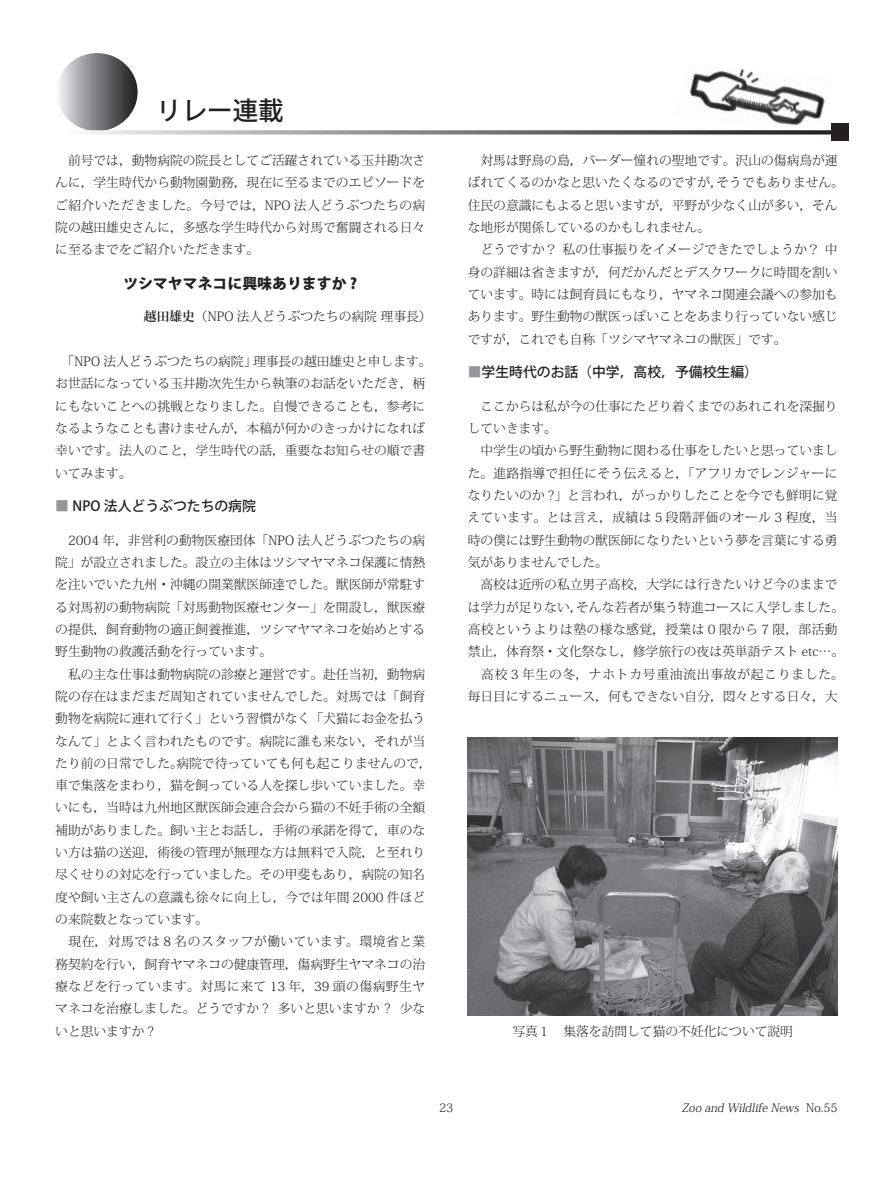
<style>
.page{position:relative;width:893px;height:1191px;background:#fff}
.page>*{position:absolute;margin:0;border:0;box-sizing:border-box;transform-origin:0 0}
.t1{font:500 25.5px "Koz Go Pro";color:#231f20}
.t2{font:800 14.85px "Koz Go Pro";color:#231f20}
.t3{font:500 13.8px "Koz Go Pro";color:#231f20}
.t4{font:300 12.75px/22.4px "Koz Min Pro";color:#231f20}
.t5{font:italic 300 11.7px "Koz Min Pro";color:#231f20}
.t6{font:300 11.7px "Koz Min Pro";color:#231f20}
.s1{font-weight:700}
.s2{color:#939598}
.s3{font-style:normal}
</style>
<div class="page">
<svg style="left:59px;top:54px;width:78px;height:76px"></svg>
<svg style="left:84px;top:130px;width:748px;height:4px;background:#878789"></svg>
<div style="left:832px;top:124px;width:17px;height:17px;background:#231f20"></div>
<img style="left:689px;top:69px;width:145px;height:60px">
<img style="left:468px;top:737px;width:370px;height:278px">
<h1 class="t1" style="left:156px;top:94px;width:129px">リレー連載</h1>
<p class="t4" style="left:55px;top:149px;width:371px;text-align:justify">　前号では，動物病院の院長としてご活躍されている玉井勘次さんに，学生時代から動物園勤務，現在に至るまでのエピソードをご紹介いただきました。今号では，NPO 法人どうぶつたちの病院の越田雄史さんに，多感な学生時代から対馬で奮闘される日々に至るまでをご紹介いただきます。</p>
<p class="t2" style="left:123px;top:273px;width:235px">ツシマヤマネコに興味ありますか ?</p>
<p class="t4" style="left:144px;top:305px;width:289px"><span class="s1">越田雄史</span>（NPO 法人どうぶつたちの病院 理事長）</p>
<p class="t4" style="left:55px;top:349px;width:378px">　「NPO 法人どうぶつたちの病院」理事長の越田雄史と申します。お世話になっている玉井勘次先生から執筆のお話をいただき，柄にもないことへの挑戦となりました。自慢できることも，参考になるようなことも書けませんが，本稿が何かのきっかけになれば幸いです。法人のこと，学生時代の話，重要なお知らせの順で書いてみます。</p>
<p class="t3" style="left:55px;top:497px;width:202px"><span class="s2">■</span> NPO 法人どうぶつたちの病院</p>
<p class="t4" style="left:55px;top:528px;width:378px">　2004 年，非営利の動物医療団体「NPO 法人どうぶつたちの病院」が設立されました。設立の主体はツシマヤマネコ保護に情熱を注いでいた九州・沖縄の開業獣医師達でした。獣医師が常駐する対馬初の動物病院「対馬動物医療センター」を開設し，獣医療の提供，飼育動物の適正飼養推進，ツシマヤマネコを始めとする野生動物の救護活動を行っています。<br>　私の主な仕事は動物病院の診療と運営です。赴任当初，動物病院の存在はまだまだ周知されていませんでした。対馬では「飼育動物を病院に連れて行く」という習慣がなく「犬猫にお金を払うなんて」とよく言われたものです。病院に誰も来ない，それが当たり前の日常でした。病院で待っていても何も起こりませんので，車で集落をまわり，猫を飼っている人を探し歩いていました。幸いにも，当時は九州地区獣医師会連合会から猫の不妊手術の全額補助がありました。飼い主とお話し，手術の承諾を得て，車のない方は猫の送迎，術後の管理が無理な方は無料で入院，と至れり尽くせりの対応を行っていました。その甲斐もあり，病院の知名度や飼い主さんの意識も徐々に向上し，今では年間 2000 件ほどの来院数となっています。<br>　現在，対馬では 8 名のスタッフが働いています。環境省と業務契約を行い，飼育ヤマネコの健康管理，傷病野生ヤマネコの治療などを行っています。対馬に来て 13 年，39 頭の傷病野生ヤマネコを治療しました。どうですか ? 多いと思いますか ? 少ないと思いますか ?</p>
<p class="t4" style="left:468px;top:149px;width:378px">　対馬は野鳥の島，バーダー憧れの聖地です。沢山の傷病鳥が運ばれてくるのかなと思いたくなるのですが，そうでもありません。住民の意識にもよると思いますが，平野が少なく山が多い，そんな地形が関係しているのかもしれません。<br>　どうですか？ 私の仕事振りをイメージできたでしょうか？ 中身の詳細は省きますが，何だかんだとデスクワークに時間を割いています。時には飼育員にもなり，ヤマネコ関連会議への参加もあります。野生動物の獣医っぽいことをあまり行っていない感じですが，これでも自称「ツシマヤマネコの獣医」です。</p>
<p class="t3" style="left:468px;top:363px;width:292px"><span class="s2">■</span>学生時代のお話（中学，高校，予備校生編）</p>
<p class="t4" style="left:468px;top:394px;width:378px">　ここからは私が今の仕事にたどり着くまでのあれこれを深掘りしていきます。<br>　中学生の頃から野生動物に関わる仕事をしたいと思っていました。進路指導で担任にそう伝えると，「アフリカでレンジャーになりたいのか ?」と言われ，がっかりしたことを今でも鮮明に覚えています。とは言え，成績は 5 段階評価のオール 3 程度，当時の僕には野生動物の獣医師になりたいという夢を言葉にする勇気がありませんでした。<br>　高校は近所の私立男子高校，大学には行きたいけど今のままでは学力が足りない，そんな若者が集う特進コースに入学しました。高校というよりは塾の様な感覚，授業は 0 限から 7 限，部活動禁止，体育祭・文化祭なし，修学旅行の夜は英単語テスト etc…。　高校 3 年生の冬，ナホトカ号重油流出事故が起こりました。毎日目にするニュース，何もできない自分，悶々とする日々，大</p>
<p class="t4" style="left:512px;top:1019px;width:282px">写真１　集落を訪問して猫の不妊化について説明</p>
<p class="t6" style="left:439px;top:1099px;width:16px">23</p>
<p class="t5" style="left:682px;top:1099px;width:157px">Zoo and Wildlife News <span class="s3">N o . 5 5</span></p>
</div>
